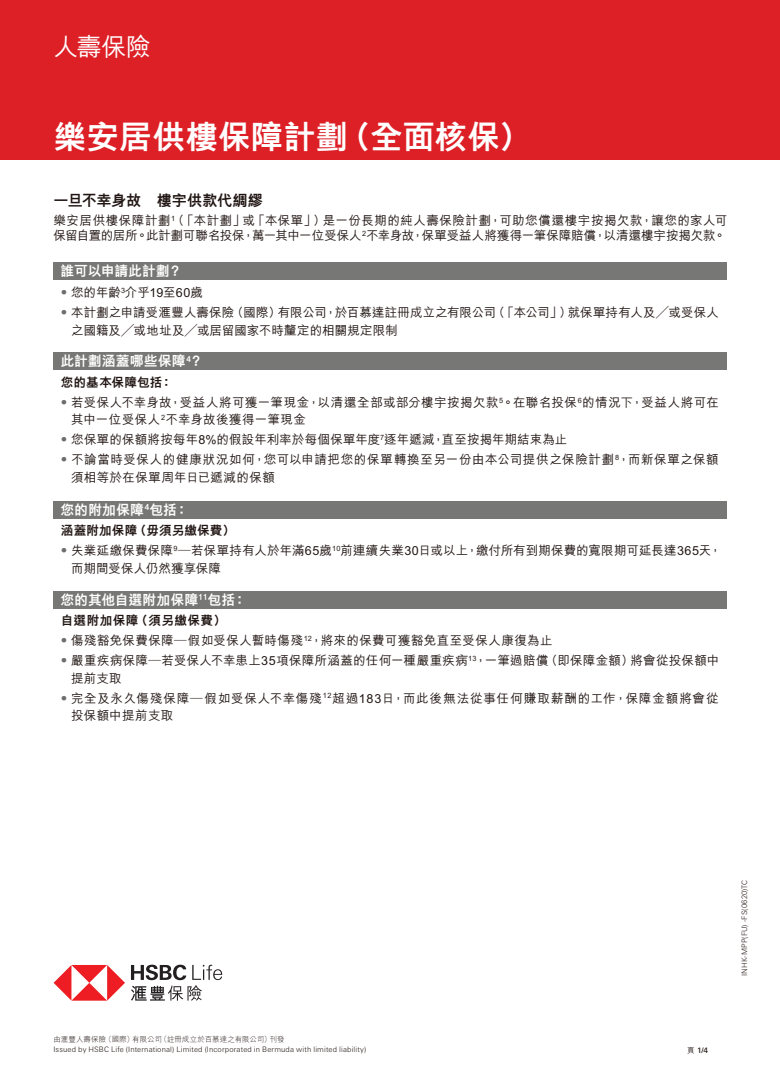
<style>
.page{position:relative;width:780px;height:1088px;background:#fff}
.page>*{position:absolute;margin:0;border:0;box-sizing:border-box;transform-origin:0 0}
.t1{font:800 32.5px "M Hei H Kfor HSBC";letter-spacing:.005em;color:#fff}
.t2{font:500 25px "M Hei H Kfor HSBC";color:#fff}
.t3{font:800 15px "M Hei H Kfor HSBC";letter-spacing:-.01em;color:#211613}
.t4{font:800 13.75px "M Hei H Kfor HSBC";letter-spacing:.01em;color:#fff}
.t5{font:500 12.5px/20px "M Hei H Kfor HSBC";letter-spacing:.02em;color:#211613}
.t6{font:500 12.5px/20px "M Hei H Kfor HSBC";letter-spacing:.06em;color:#211613}
.t7{font:300 7.5px "Univers Nextfor HSBC";letter-spacing:.015em;color:#211613}
.t8{font:300 7.5px "M Hei H Kfor HSBC";letter-spacing:.005em;color:#211613}
.t9{font:500 7.5px "Univers Nextfor HSBC";color:#211613}
.s1{color:#6c6d70}
.s2{font-weight:800}
.s3{font-family:"M Hei H Kfor HSBC"}
</style>
<div class="page">
<div style="left:0;top:0;width:780px;height:160px;background:#dd1f26"></div>
<div style="left:53px;top:352px;width:673px;height:18px;background:#777776"></div>
<div style="left:53px;top:262px;width:673px;height:18px;background:#777776"></div>
<div style="left:53px;top:501px;width:673px;height:17px;background:#777776"></div>
<div style="left:53px;top:591px;width:673px;height:17px;background:#777776"></div>
<svg style="left:54px;top:965px;width:71px;height:35px"></svg>
<svg style="left:131px;top:965px;width:91px;height:35px"></svg>
<h2 class="t2" style="left:53px;top:28px;width:99px">人壽保險</h2>
<h1 class="t1" style="left:53px;top:121px;width:479px">樂安居供樓保障計劃（全面核保）</h1>
<p class="t3" style="left:53px;top:193px;width:211px">一旦不幸身故　樓宇供款代綢繆</p>
<p class="t5" style="left:53px;top:212px;width:675px;line-height:15px">樂安居供樓保障計劃<sup>1</sup>（「本計劃」或「本保單」）是一份長期的純人壽保險計劃，可助您償還樓宇按揭欠款，讓您的家人可保留自置的居所。此計劃可聯名投保，萬一其中一位受保人<sup>2</sup>不幸身故，保單受益人將獲得一筆保障賠償，以清還樓宇按揭欠款。</p>
<p class="t4" style="left:60px;top:264px;width:123px">誰可以申請此計劃？</p>
<p class="t5" style="left:58px;top:282px;width:662px"><span class="s1">‧</span> 您的年齡<sup>3</sup>介乎19至60歲<br><span class="s1">‧</span> 本計劃之申請受滙豐人壽保險（國際）有限公司，於百慕達註冊成立之有限公司（「本公司」）就保單持有人及╱或受保人</p>
<p class="t5" style="left:71px;top:319px;width:328px">之國籍及╱或地址及╱或居留國家不時釐定的相關規定限制</p>
<p class="t4" style="left:60px;top:354px;width:144px">此計劃涵蓋哪些保障<sup>4</sup>？</p>
<p class="t5" style="left:58px;top:371px;width:662px"><span class="s2">您的基本保障包括：<br></span><span class="s1">‧</span>若受保人不幸身故，受益人將可獲一筆現金，以清還全部或部分樓宇按揭欠款<sup>5</sup>。在聯名投保<sup>6</sup>的情況下，受益人將可在</p>
<p class="t5" style="left:58px;top:408px;width:662px;text-indent:13px">其中一位受保人<sup>2</sup>不幸身故後獲得一筆現金<br><span class="s1">‧</span> 您保單的保額將按每年8%的假設年利率於每個保單年度<sup>7</sup>逐年遞減，直至按揭年期結束為止<br><span class="s1">‧</span>不論當時受保人的健康狀況如何，您可以申請把您的保單轉換至另一份由本公司提供之保險計劃<sup>8</sup>，而新保單之保額</p>
<p class="t5" style="left:71px;top:466px;width:205px">須相等於在保單周年日已遞減的保額</p>
<p class="t4" style="left:60px;top:503px;width:130px">您的附加保障<sup>4</sup>包括：</p>
<p class="t5" style="left:58px;top:519px;width:665px"><span class="s2">涵蓋附加保障（毋須另繳保費）<br></span><span class="s1">‧</span> 失業延繳保費保障<sup>9</sup>—若保單持有人於年滿65歲<sup>10</sup>前連續失業30日或以上，繳付所有到期保費的寬限期可延長達365天，</p>
<p class="t5" style="left:71px;top:557px;width:152px">而期間受保人仍然獲享保障</p>
<p class="t4" style="left:60px;top:593px;width:188px">您的其他自選附加保障<sup>11</sup>包括：</p>
<p class="t5" style="left:58px;top:609px;width:663px"><span class="s2">自選附加保障（須另繳保費）<br></span><span class="s1">‧</span>傷殘豁免保費保障—假如受保人暫時傷殘<sup>12</sup>，將來的保費可獲豁免直至受保人康復為止<br><span class="s1">‧</span> 嚴重疾病保障—若受保人不幸患上35項保障所涵蓋的任何一種嚴重疾病<sup>13</sup>，一筆過賠償（即保障金額）將會從投保額中</p>
<p class="t6" style="left:58px;top:667px;width:662px;text-indent:13px">提前支取<br><span class="s1">‧</span>完全及永久傷殘保障—假如受保人不幸傷殘<sup>12</sup>超過183日，而此後無法從事任何賺取薪酬的工作，保障金額將會從</p>
<p class="t5" style="left:71px;top:704px;width:104px">投保額中提前支取</p>
<p class="t8" style="left:53px;top:1036px;width:233px">由滙豐人壽保險（國際）有限公司（註冊成立於百慕達之有限公司）刊發</p>
<p class="t7" style="left:53px;top:1044px;width:314px">Issued by HSBC Life (International) Limited (Incorporated in Bermuda with limited liability)</p>
<p class="t9" style="left:687px;top:1044px;width:22px"><span class="s3">頁</span> 1/4</p>
<p class="t7" style="left:739px;top:976px;width:98px;rotate:-90deg">INHK-MPP(FU) -FS(0620)TC</p>
</div>
